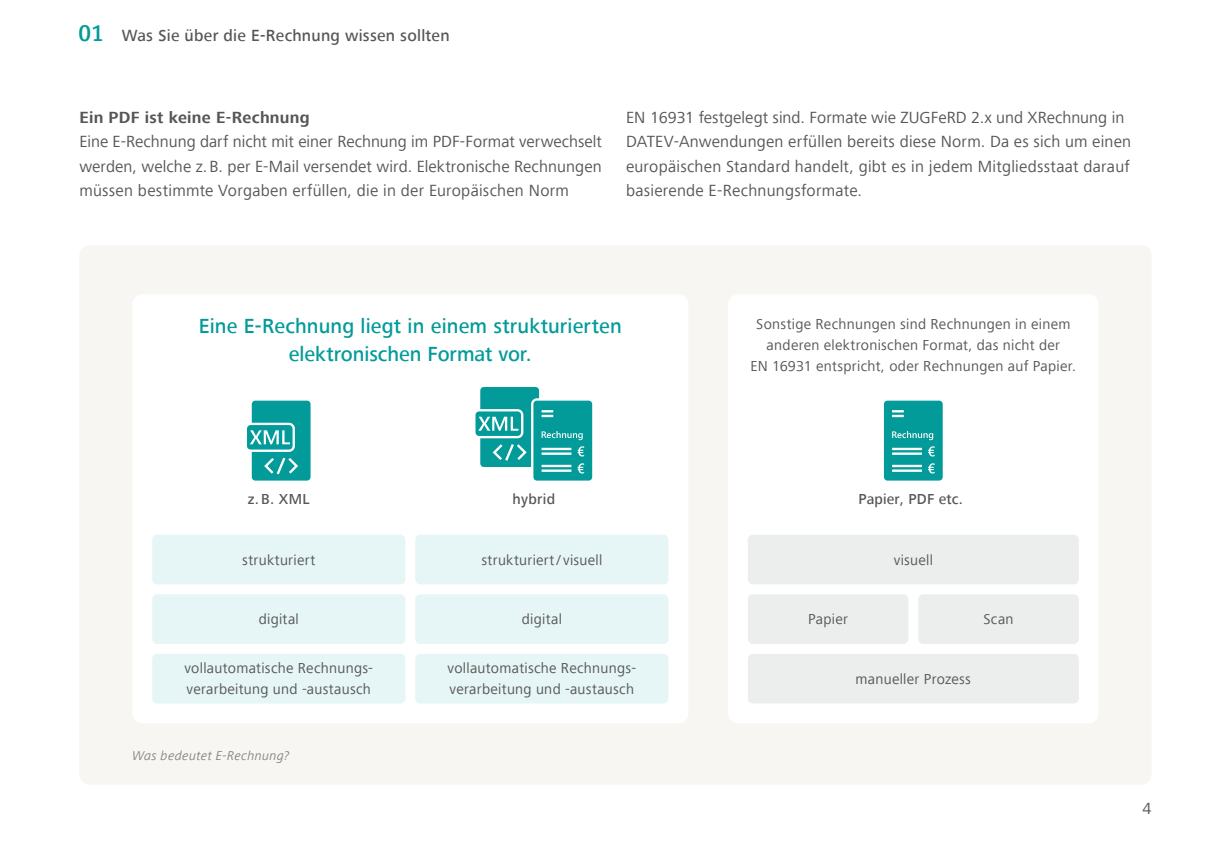
<style>
.page{position:relative;width:1231px;height:854px;background:#fff}
.page>*{position:absolute;margin:0;border:0;box-sizing:border-box;transform-origin:0 0}
.t1{font:500 21px/28px "Frutiger Next Com";letter-spacing:.005em;color:#039a9a;text-align:center}
.t2{font:16.62px/24.5px "Frutiger Next Com";letter-spacing:.015em;color:#565656;text-align:justify}
.t3{font:500 16.62px "Frutiger Next Com";letter-spacing:.015em;color:#565656}
.t4{font:700 16.62px "Frutiger Next Com";letter-spacing:.015em;color:#565656}
.t5{font:14.88px/21px "Frutiger Next Com";letter-spacing:.02em;color:#565656}
.t6{font:500 14.88px "Frutiger Next Com";letter-spacing:.01em;color:#565656}
.t7{font:italic 13.12px "Frutiger Next Com";letter-spacing:.025em;color:#868786}
.s1{font-family:"Compatil DATEV";font-weight:700;font-size:22.75px;color:#039a9a}
</style>
<div class="page">
<div style="left:79px;top:245px;width:1072px;height:539px;background:#f8f6f3;border-radius:10px"></div>
<div style="left:132px;top:294px;width:556px;height:429px;background:#fff;border-radius:10px"></div>
<div style="left:728px;top:294px;width:370px;height:429px;background:#fff;border-radius:10px"></div>
<svg style="left:247px;top:400px;width:64px;height:81px"></svg>
<svg style="left:531px;top:398px;width:63px;height:85px"></svg>
<svg style="left:475px;top:387px;width:117px;height:93px"></svg>
<svg style="left:881px;top:398px;width:63px;height:85px"></svg>
<svg style="left:883px;top:400px;width:59px;height:80px"></svg>
<div style="left:152px;top:653px;width:253px;height:50px;background:#e6f5f5;border-radius:5px"></div>
<div style="left:152px;top:594px;width:253px;height:49px;background:#e6f5f5;border-radius:5px"></div>
<div style="left:152px;top:534px;width:253px;height:50px;background:#e6f5f5;border-radius:5px"></div>
<div style="left:415px;top:653px;width:253px;height:50px;background:#e6f5f5;border-radius:5px"></div>
<div style="left:747px;top:653px;width:331px;height:50px;background:#eceded;border-radius:5px"></div>
<div style="left:415px;top:594px;width:253px;height:49px;background:#e6f5f5;border-radius:5px"></div>
<div style="left:747px;top:594px;width:161px;height:49px;background:#eceded;border-radius:5px"></div>
<div style="left:918px;top:594px;width:160px;height:49px;background:#eceded;border-radius:5px"></div>
<div style="left:415px;top:534px;width:253px;height:50px;background:#e6f5f5;border-radius:5px"></div>
<div style="left:747px;top:534px;width:331px;height:50px;background:#eceded;border-radius:5px"></div>
<p class="t3" style="left:79px;top:28px;width:372px"><span class="s1">01</span> Was Sie über die E-Rechnung wissen sollten</p>
<p class="t4" style="left:79px;top:108px;width:232px">Ein PDF ist keine E-Rechnung</p>
<p class="t2" style="left:79px;top:130px;width:524px">Eine E-Rechnung darf nicht mit einer Rechnung im PDF-Format verwechselt werden, welche z. B. per E-Mail versendet wird. Elektronische Rechnungen müssen bestimmte Vorgaben erfüllen, die in der Euro päischen Norm</p>
<p class="t2" style="left:626px;top:105px;width:506px;text-align:left">EN 16931 festgelegt sind. Formate wie ZUGFeRD 2.x und XRechnung in DATEV-Anwendungen erfüllen bereits diese Norm. Da es sich um einen europäischen Standard handelt, gibt es in jedem Mitgliedsstaat darauf basierende E-Rechnungsformate.</p>
<p class="t1" style="left:199px;top:313px;width:424px">Eine E-Rechnung liegt in einem strukturierten elektronischen Format vor.</p>
<p class="t5" style="left:750px;top:313px;width:327px;text-align:center">Sonstige Rechnungen sind Rechnungen in einem anderen elektronischen Format, das nicht der<br>EN 16931 entspricht, oder Rechnungen auf Papier.</p>
<p class="t6" style="left:512px;top:493px;width:44px">hybrid</p>
<p class="t6" style="left:248px;top:493px;width:63px">z.B. XML</p>
<p class="t6" style="left:858px;top:493px;width:106px">Papier, PDF etc.</p>
<p class="t5" style="left:242px;top:549px;width:75px">strukturiert</p>
<p class="t5" style="left:481px;top:549px;width:122px">strukturiert / visuell</p>
<p class="t5" style="left:893px;top:549px;width:41px">visuell</p>
<p class="t5" style="left:259px;top:609px;width:42px">digital</p>
<p class="t5" style="left:184px;top:658px;width:190px">vollautomatische Rechnungs&shy;verarbeitung und -austausch</p>
<p class="t5" style="left:447px;top:658px;width:190px">vollautomatische Rechnungs&shy;verarbeitung und -austausch</p>
<p class="t5" style="left:855px;top:668px;width:117px">manueller Prozess</p>
<p class="t5" style="left:521px;top:609px;width:42px">digital</p>
<p class="t5" style="left:808px;top:609px;width:41px">Papier</p>
<p class="t5" style="left:983px;top:609px;width:32px">Scan</p>
<p class="t7" style="left:132px;top:750px;width:158px">Was bedeutet E-Rechnung?</p>
<p class="t2" style="left:1142px;top:796px;width:11px">4</p>
</div>
